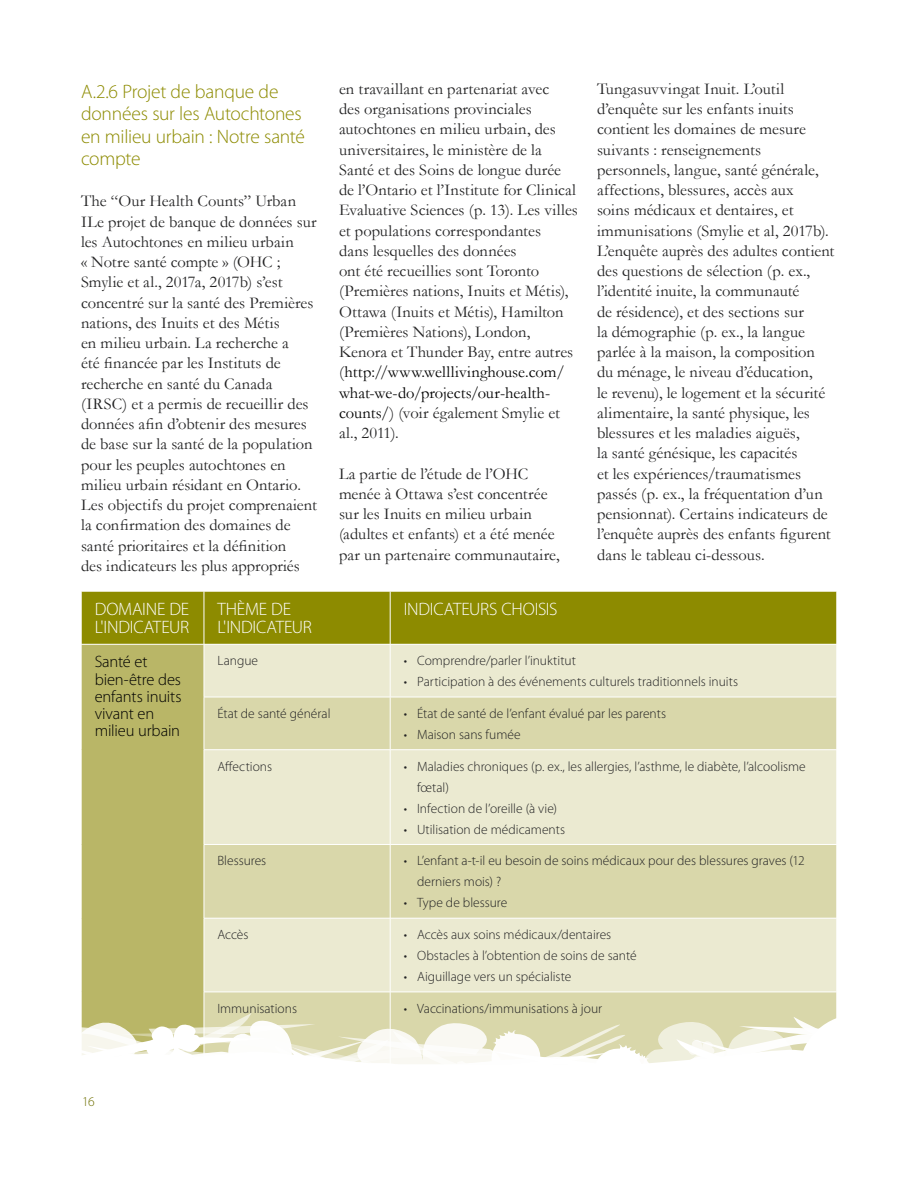
<style>
.page{position:relative;width:918px;height:1188px;background:#fff}
.page>*{position:absolute;margin:0;border:0;box-sizing:border-box;transform-origin:0 0}
.t1{font:300 19.5px/22.5px "Myriad Pro";letter-spacing:-.015em;color:#8d8b00}
.t2{font:300 18px/18px "Myriad Pro";letter-spacing:-.015em;color:#fff}
.t3{font:16.5px/20.2px "Garamond";color:#222223}
.t4{font:300 16.5px/17.2px "Myriad Pro";letter-spacing:-.01em;color:#000}
.t5{font:300 13.5px/21px "Myriad Pro";color:#222223}
.t6{font:300 13.5px "Myriad Pro";color:#6e6f00}
.s1{color:#000}
</style>
<div class="page">
<div style="left:82px;top:592px;width:755px;height:52px;background:#8d8b00"></div>
<div style="left:81px;top:644px;width:123px;height:421px;background:#b9b667"></div>
<div style="left:205px;top:645px;width:632px;height:52px;background:#ebead1"></div>
<svg style="left:205px;top:698px;width:632px;height:304px;background:#e3e1c0"></svg>
<hr style="left:204px;top:591px;width:1px;height:53px;background:#fff">
<hr style="left:390px;top:591px;width:1px;height:53px;background:#fff">
<hr style="left:390px;top:644px;width:1px;height:53px;background:#fff">
<hr style="left:390px;top:697px;width:1px;height:53px;background:#fff">
<hr style="left:390px;top:750px;width:1px;height:94px;background:#fff">
<hr style="left:390px;top:845px;width:1px;height:73px;background:#fff">
<hr style="left:390px;top:918px;width:1px;height:74px;background:#fff">
<hr style="left:390px;top:992px;width:1px;height:73px;background:#fff">
<hr style="left:81px;top:644px;width:123px;height:1px;background:#fff">
<hr style="left:81px;top:644px;width:1px;height:53px;background:#fff">
<hr style="left:81px;top:697px;width:1px;height:53px;background:#fff">
<hr style="left:81px;top:750px;width:1px;height:94px;background:#fff">
<hr style="left:81px;top:844px;width:1px;height:74px;background:#fff">
<hr style="left:81px;top:918px;width:1px;height:74px;background:#fff">
<hr style="left:81px;top:992px;width:1px;height:73px;background:#fff">
<hr style="left:204px;top:749px;width:186px;height:1px;background:#fff">
<hr style="left:390px;top:749px;width:447px;height:1px;background:#fff">
<hr style="left:204px;top:844px;width:186px;height:1px;background:#fff">
<hr style="left:390px;top:844px;width:447px;height:1px;background:#fff">
<hr style="left:204px;top:918px;width:186px;height:1px;background:#fff">
<hr style="left:390px;top:918px;width:447px;height:1px;background:#fff">
<hr style="left:204px;top:992px;width:186px;height:1px;background:#fff">
<hr style="left:390px;top:992px;width:447px;height:1px;background:#fff">
<svg style="left:81px;top:1002px;width:756px;height:63px"></svg>
<p class="t1" style="left:81px;top:80px;width:225px">A.2.6 Projet de banque de données sur les Autochtones en milieu urbain : Notre santé compte</p>
<p class="t3" style="left:81px;top:191px;width:237px">The “Our Health Counts” Urban ILe projet de banque de données sur les Autochtones en milieu urbain<br>« Notre santé compte » (OHC ; Smylie et al., 2017a, 2017b) s’est concentré sur la santé des Premières nations, des Inuits et des Métis<br>en milieu urbain. La recherche a<br>été financée par les Instituts de recherche en santé du Canada (IRSC) et a permis de recueillir des données afin d’obtenir des mesures de base sur la santé de la population pour les peuples autochtones en milieu urbain résidant en Ontario.<br>Les objectifs du projet comprenaient la confirmation des domaines de santé prioritaires et la définition<br>des indicateurs les plus appropriés</p>
<p class="t3" style="left:339px;top:78px;width:240px">en travaillant en partenariat avec<br>des organisations provinciales autochtones en milieu urbain, des universitaires, le ministère de la Santé et des Soins de longue durée de l’Ontario et l’Institute for Clinical Evaluative Sciences (p. 13). Les villes et populations correspondantes<br>dans lesquelles des données<br>ont été recueillies sont Toronto (Premières nations, Inuits et Métis), Ottawa (Inuits et Métis), Hamilton (Premières Nations), London, Kenora et Thunder Bay, entre autres (<span class="s1">http://www.welllivinghouse.com/ what-we-do/projects/our-health&shy;counts/</span>) (voir également Smylie et al., 2011).</p>
<p class="t3" style="left:339px;top:463px;width:222px">La partie de l’étude de l’OHC menée à Ottawa s’est concentrée sur les Inuits en milieu urbain (adultes et enfants) et a été menée par un partenaire communautaire,</p>
<p class="t3" style="left:597px;top:78px;width:239px">Tungasuvvingat Inuit. L’outil d’enquête sur les enfants inuits contient les domaines de mesure suivants : renseignements personnels, langue, santé générale, affections, blessures, accès aux<br>soins médicaux et dentaires, et immunisations (Smylie et al, 2017b).<br>L’enquête auprès des adultes contient des questions de sélection (p. ex., l’identité inuite, la communauté<br>de résidence), et des sections sur<br>la démographie (p. ex., la langue parlée à la maison, la composition du ménage, le niveau d’éducation,<br>le revenu), le logement et la sécurité alimentaire, la santé physique, les blessures et les maladies aiguës,<br>la santé génésique, les capacités<br>et les expériences/traumatismes passés (p. ex., la fréquentation d’un pensionnat). Certains indicateurs de l’enquête auprès des enfants figurent dans le tableau ci-dessous.</p>
<p class="t2" style="left:95px;top:600px;width:96px">DOMAINE DE<br>L'INDICATEUR</p>
<p class="t2" style="left:217px;top:600px;width:96px">THÈME DE<br>L'INDICATEUR</p>
<p class="t2" style="left:404px;top:600px;width:155px">INDICATEURS CHOISIS</p>
<p class="t4" style="left:95px;top:653px;width:88px">Santé et bien-être des enfants inuits vivant en milieu urbain</p>
<p class="t5" style="left:217px;top:650px;width:42px">Langue</p>
<p class="t5" style="left:404px;top:650px;width:174px">• Comprendre/parler l’inuktitut</p>
<p class="t5" style="left:404px;top:671px;width:336px">• Participation à des événements culturels traditionnels inuits</p>
<p class="t5" style="left:217px;top:703px;width:115px">État de santé général</p>
<p class="t5" style="left:404px;top:703px;width:264px">• État de santé de l’enfant évalué par les parents</p>
<p class="t5" style="left:404px;top:724px;width:119px">• Maison sans fumée</p>
<p class="t5" style="left:217px;top:756px;width:56px">Affections</p>
<p class="t5" style="left:417px;top:756px;width:390px;text-indent:-14px">• Maladies chroniques (p. ex., les allergies, l’asthme, le diabète, l’alcoolisme fœtal)</p>
<p class="t5" style="left:404px;top:798px;width:155px">• Infection de l’oreille (à vie)</p>
<p class="t5" style="left:404px;top:819px;width:163px">• Utilisation de médicaments</p>
<p class="t5" style="left:217px;top:850px;width:50px">Blessures</p>
<p class="t5" style="left:417px;top:850px;width:389px;text-indent:-14px">• L’enfant a-t-il eu besoin de soins médicaux pour des blessures graves (12 derniers mois) ?</p>
<p class="t5" style="left:404px;top:892px;width:105px">• Type de blessure</p>
<p class="t5" style="left:217px;top:924px;width:33px">Accès</p>
<p class="t5" style="left:404px;top:924px;width:209px">• Accès aux soins médicaux/dentaires</p>
<p class="t5" style="left:404px;top:945px;width:234px">• Obstacles à l’obtention de soins de santé</p>
<p class="t5" style="left:404px;top:966px;width:169px">• Aiguillage vers un spécialiste</p>
<p class="t5" style="left:217px;top:998px;width:81px">Immunisations</p>
<p class="t5" style="left:404px;top:998px;width:200px">• Vaccinations/immunisations à jour</p>
<p class="t6" style="left:82px;top:1094px;width:14px">16</p>
</div>
